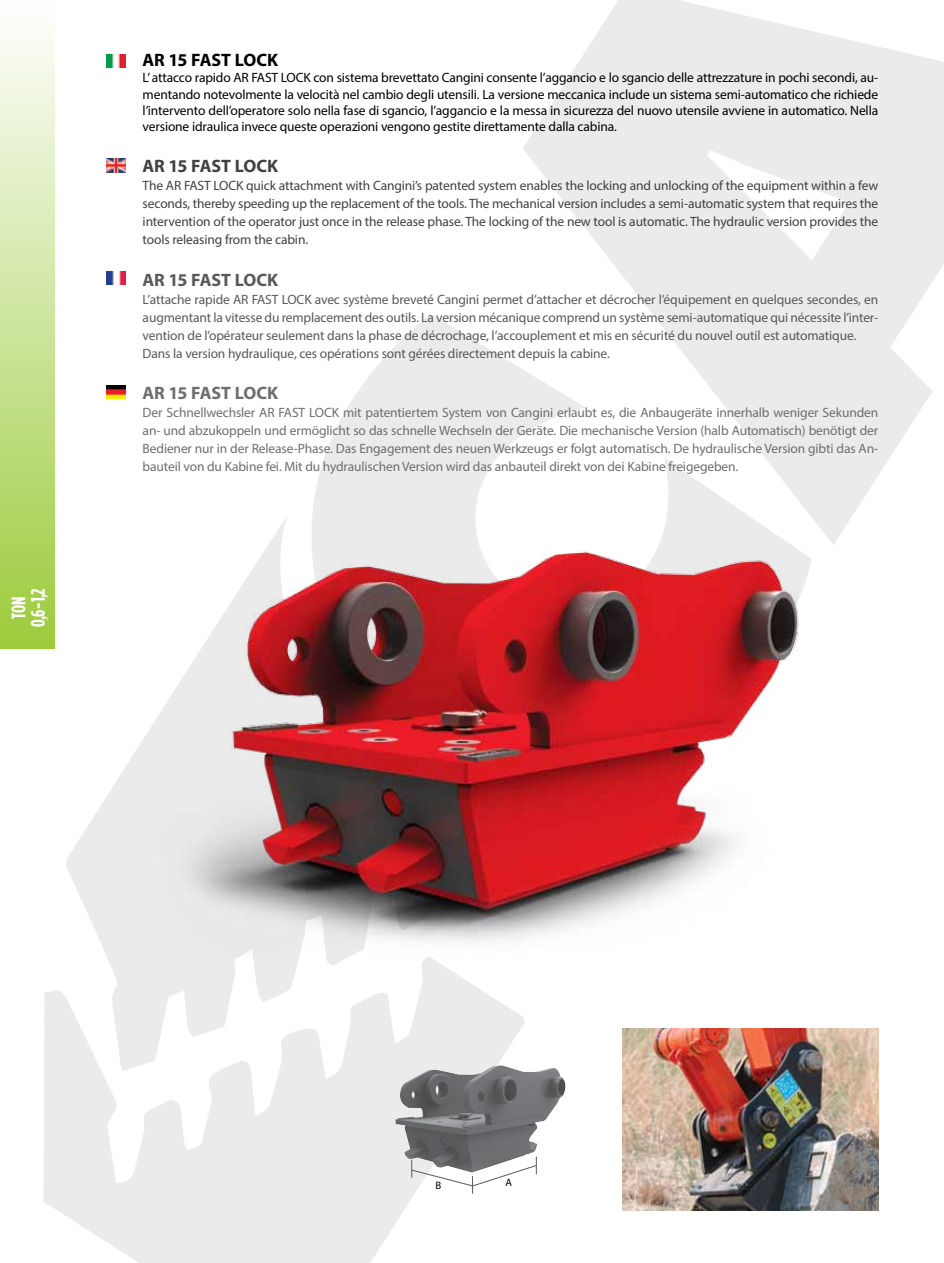
<style>
.page{position:relative;width:944px;height:1263px;background:#fff}
.page>*{position:absolute;margin:0;border:0;box-sizing:border-box;transform-origin:0 0}
.t1{font:700 19.5px/19.5px "Gotham Condensed";color:#fff;text-align:center}
.t2{font:700 18px "Myriad Pro";letter-spacing:-.01em;color:#6d6e71}
.t3{font:700 18px "Myriad Pro";letter-spacing:-.01em;color:#000}
.t4{font:700 18px "Myriad Pro";letter-spacing:-.01em;color:#58595b}
.t5{font:700 18px "Myriad Pro";letter-spacing:-.01em;color:#414042}
.t6{font:13.5px/16.2px "Myriad Pro";letter-spacing:-.01em;color:#000;text-align:justify}
.t7{font:13.5px/18px "Myriad Pro";letter-spacing:-.01em;color:#6d6e71;text-align:justify}
.t8{font:13.5px/18px "Myriad Pro";letter-spacing:-.01em;color:#58595b}
.t9{font:13.5px/18px "Myriad Pro";letter-spacing:-.01em;color:#414042;text-align:justify}
.t10{font:10.8px "Myriad Pro";color:#000}
</style>
<div class="page">
<svg style="left:44px;top:968px;width:480px;height:295px;fill:#ebebec"></svg>
<svg style="left:65px;top:740px;width:382px;height:331px;fill:#ebebec"></svg>
<svg style="left:280px;top:0;width:664px;height:545px"></svg>
<div style="left:0;top:0;width:54px;height:649px;background:linear-gradient(to bottom,#fefefe,#9ccb3c)"></div>
<img style="left:106px;top:385px;width:20px;height:14px">
<img style="left:623px;top:1028px;width:255px;height:183px">
<img style="left:143px;top:527px;width:687px;height:429px">
<img style="left:106px;top:54px;width:20px;height:13px">
<img style="left:106px;top:272px;width:20px;height:13px">
<img style="left:106px;top:159px;width:20px;height:13px">
<img style="left:395px;top:1065px;width:171px;height:107px">
<svg style="left:411px;top:1157px;width:126px;height:36px"></svg>
<h1 class="t1" style="left:8px;top:627px;width:40px;rotate:-90deg">TON<br>0,6 - 1,2</h1>
<h2 class="t3" style="left:143px;top:48px;width:137px">AR 15 FAST LOCK</h2>
<p class="t6" style="left:143px;top:70px;width:737px">L’ attacco rapido AR FAST LOCK con sistema brevettato Cangini consente l’aggancio e lo sgancio delle attrezzature in pochi secondi, au&shy;mentando notevolmente la velocità nel cambio degli utensili. La versione meccanica include un sistema semi-automatico che richiede l’intervento dell’operatore solo nella fase di sgancio, l’aggancio e la messa in sicurezza del nuovo utensile avviene in automatico. Nella versione idraulica invece queste operazioni vengono gestite direttamente dalla cabina.</p>
<h2 class="t5" style="left:143px;top:154px;width:137px">AR 15 FAST LOCK</h2>
<p class="t9" style="left:143px;top:176px;width:737px">The AR FAST LOCK quick attachment with Cangini’s patented system enables the locking and unlocking of the equipment within a few seconds, thereby speeding up the replacement of the tools. The mechanical version includes a semi-automatic system that requires the intervention of the operator just once in the release phase. The locking of the new tool is automatic. The hydraulic version provides the tools releasing from the cabin.</p>
<h2 class="t4" style="left:143px;top:268px;width:137px">AR 15 FAST LOCK</h2>
<p class="t8" style="left:143px;top:290px;width:737px">L’attache rapide AR FAST LOCK avec système breveté Cangini permet d’attacher et décrocher l’équipement en quelques secondes, en augmentant la vitesse du remplacement des outils. La version mécanique comprend un système semi-automatique qui nécessite l’inter&shy;vention de l’opérateur seulement dans la phase de décrochage, l’accouplement et mis en sécurité du nouvel outil est automatique.<br>Dans la version hydraulique, ces opérations sont gérées directement depuis la cabine.</p>
<h2 class="t2" style="left:143px;top:381px;width:137px">AR 15 FAST LOCK</h2>
<p class="t7" style="left:143px;top:404px;width:737px">Der Schnellwechsler AR FAST LOCK mit patentiertem System von Cangini erlaubt es, die Anbaugeräte innerhalb weniger Sekunden an- und abzukoppeln und ermöglicht so das schnelle Wechseln der Geräte. Die mechanische Version (halb Automatisch) benötigt der Bediener nur in der Release-Phase. Das Engagement des neuen Werkzeugs er folgt automatisch. De hydraulische Version gibti das An&shy;bauteil von du Kabine fei. Mit du hydraulischen Version wird das anbauteil direkt von dei Kabine freigegeben.</p>
<p class="t10" style="left:435px;top:1179px;width:7px">B</p>
<p class="t10" style="left:506px;top:1176px;width:8px">A</p>
</div>
